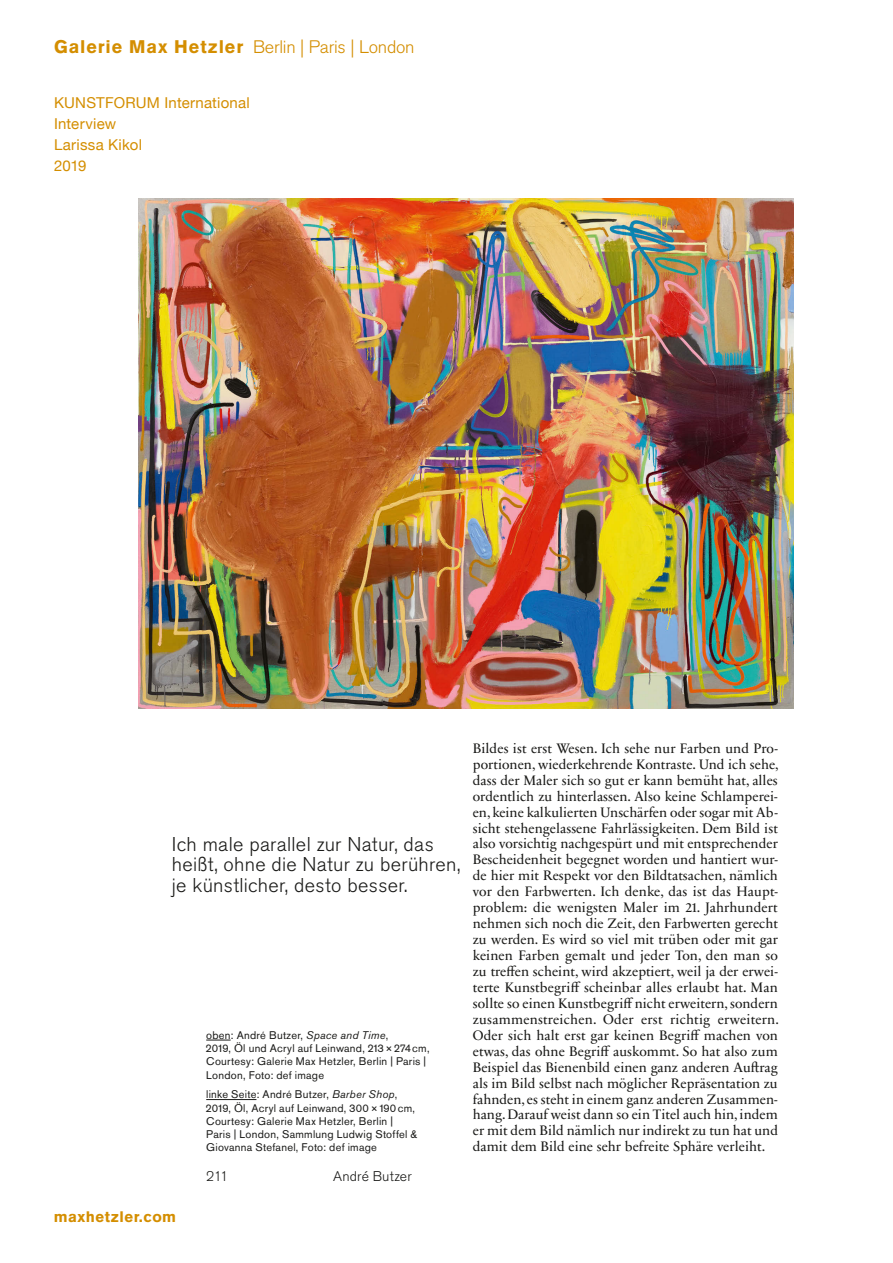
<style>
.page{position:relative;width:893px;height:1263px;background:#fff}
.page>*{position:absolute;margin:0;border:0;box-sizing:border-box;transform-origin:0 0}
.t1{font:300 19.8px/20.5px "Akzidenz Grotesk Pro";letter-spacing:.015em;color:#1a1a18}
.t2{font:18px "Akzidenz Grotesk BE Light Os F";letter-spacing:-.015em;color:#d48e00}
.t3{font:15px/21px "Helvetica Neue";letter-spacing:.015em;color:#d48e00}
.t4{font:900 15px "Akzidenz Grotesk";letter-spacing:.03em;color:#d48e00}
.t5{font:13.95px/15.9px "Sabon Next LT Pro";letter-spacing:.005em;color:#1a1a18;text-align:justify}
.t6{font:300 13.95px "Akzidenz Grotesk Pro";letter-spacing:.005em;color:#1a1a18}
.t7{font:10.95px/13.2px "Akzidenz Grotesk Pro";letter-spacing:.025em;color:#1a1a18}
.s1{font-family:"Akzidenz Grotesk";font-weight:900}
.s2{font-style:italic}
</style>
<div class="page">
<img style="left:139px;top:198px;width:654px;height:510px">
<svg style="left:206px;top:1040px;width:25px;height:1px"></svg>
<hr style="left:206px;top:1099px;width:50px;height:1px;background:#1a1a18">
<p class="t2" style="left:54px;top:37px;width:362px"><span class="s1">Galerie Max Hetzler</span> Berlin | Paris | London</p>
<p class="t3" style="left:54px;top:93px;width:197px">KUNSTFORUM International<br>Interview<br>Larissa Kikol<br>2019</p>
<p class="t1" style="left:172px;top:833px;width:290px">Ich male parallel zur Natur, das heißt, ohne die Natur zu berühren, je künstlicher, desto besser.</p>
<p class="t7" style="left:206px;top:1028px;width:225px">oben: André Butzer, <span class="s2">Space and Time</span>,<br>2019, Öl und Acryl auf Leinwand, 213 × 274 cm, Courtesy: Galerie Max Hetzler, Berlin | Paris | London, Foto: def image</p>
<p class="t7" style="left:206px;top:1088px;width:213px">linke Seite: André Butzer, <span class="s2">Barber Shop</span>, 2019, Öl, Acryl auf Leinwand, 300 × 190 cm, Courtesy: Galerie Max Hetzler, Berlin | Paris | London, Sammlung Ludwig Stoffel &amp; Giovanna Stefanel, Foto: def image</p>
<p class="t4" style="left:54px;top:1207px;width:124px">maxhetzler.com</p>
<p class="t6" style="left:206px;top:1166px;width:24px">211</p>
<p class="t6" style="left:333px;top:1166px;width:80px">André Butzer</p>
<p class="t5" style="left:473px;top:740px;width:308px">Bildes ist erst Wesen. Ich sehe nur Farben und Pro&shy;portionen, wiederkehrende Kontraste. Und ich sehe, dass der Maler sich so gut er kann bemüht hat, alles ordentlich zu hinterlassen. Also keine Schlamperei&shy;en, keine kalkulierten Unschärfen oder sogar mit Ab&shy;sicht stehengelassene Fahrlässigkeiten. Dem Bild ist also vorsichtig nachgespürt und mit entsprechender Bescheidenheit begegnet worden und hantiert wur&shy;de hier mit Respekt vor den Bildtatsachen, nämlich vor den Farbwerten. Ich denke, das ist das Haupt&shy;problem: die wenigsten Maler im 21. Jahrhundert nehmen sich noch die Zeit, den Farbwerten gerecht zu werden. Es wird so viel mit trüben oder mit gar keinen Farben gemalt und jeder Ton, den man so zu treffen scheint, wird akzeptiert, weil ja der erwei&shy;terte Kunstbegriff scheinbar alles erlaubt hat. Man sollte so einen Kunstbegriff nicht erweitern, sondern zusammenstreichen. Oder erst richtig erweitern.<br>Oder sich halt erst gar keinen Begriff machen von etwas, das ohne Begriff auskommt. So hat also zum Beispiel das Bienenbild einen ganz anderen Auftrag als im Bild selbst nach möglicher Repräsentation zu fahnden, es steht in einem ganz anderen Zusammen&shy;hang. Darauf weist dann so ein Titel auch hin, indem er mit dem Bild nämlich nur indirekt zu tun hat und damit dem Bild eine sehr befreite Sphäre verleiht.</p>
</div>
